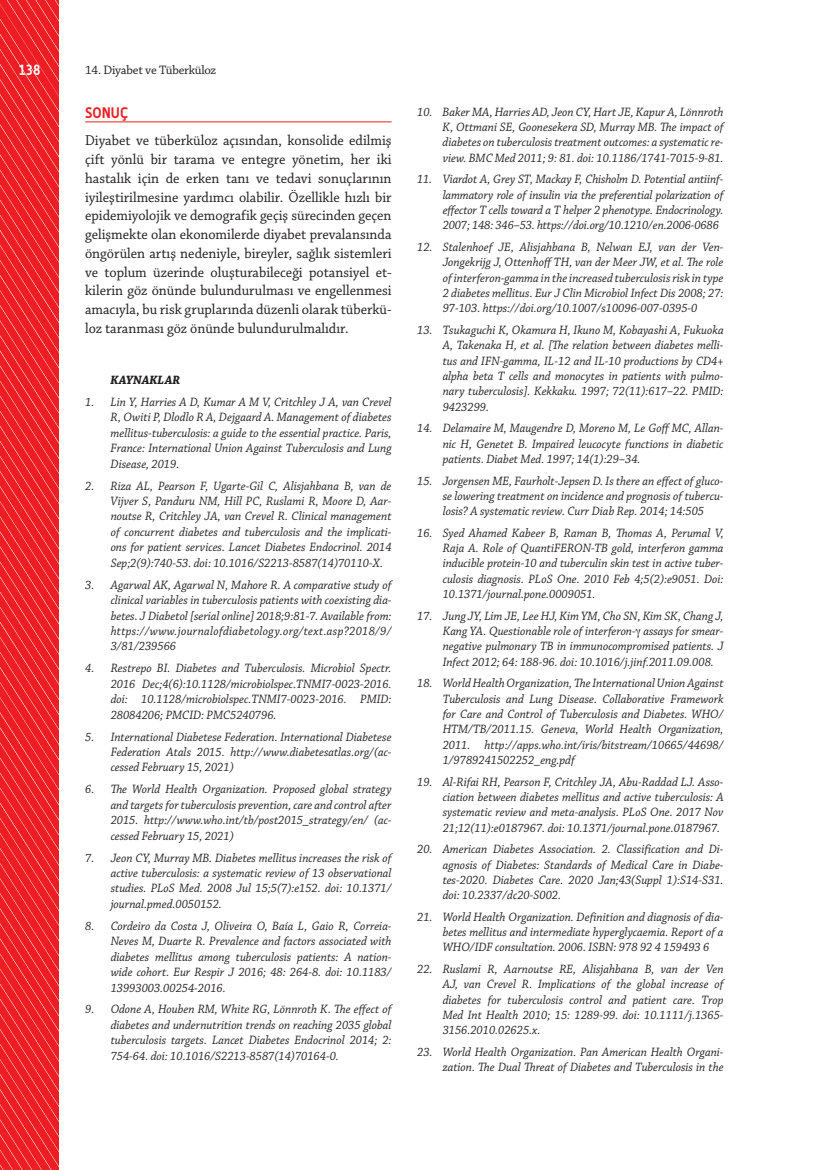
<style>
.page{position:relative;width:830px;height:1170px;background:#fff}
.page>*{position:absolute;margin:0;border:0;box-sizing:border-box;transform-origin:0 0}
.t1{font:15px/18.8px "Chaparral Pro";color:#231f20;text-align:justify;scale:.95 1}
.t2{font:700 15px "Alwyn OT";color:#ee1d23;scale:.95 1}
.t3{font:700 15px "Alwyn OT";color:#fff;scale:.85 1}
.t4{font:12.9px "Chaparral Pro";letter-spacing:-.02em;color:#231f20}
.t5{font:italic 12.75px/15.3px "Chaparral Pro";color:#231f20;text-align:justify;scale:.95 1}
.t6{font:italic 700 12.75px "Chaparral Pro";color:#231f20;scale:.95 1}
</style>
<div class="page">
<svg style="left:0;top:0;width:59px;height:1169px"></svg>
<hr style="left:85px;top:121px;width:306px;height:1px;background:#ee1d23">
<p class="t3" style="left:18px;top:61px;width:28px">138</p>
<p class="t4" style="left:85px;top:62px;width:132px">14. Diyabet ve Tüberküloz</p>
<p class="t2" style="left:85px;top:103px;width:47px">SONUÇ</p>
<p class="t1" style="left:85px;top:132px;width:324px">Diyabet ve tüberküloz açısından, konsolide edilmiş çift yönlü bir tarama ve entegre yönetim, her iki hastalık için de erken tanı ve tedavi sonuçlarının iyileştirilmesine yardımcı olabilir. Özellikle hızlı bir epidemiyolojik ve demografik geçiş sürecinden geçen gelişmekte olan ekonomilerde diyabet prevalansında öngörülen artış nedeniyle, bireyler, sağlık sistemleri ve toplum üzerinde oluşturabileceği potansiyel et&shy;kilerin göz önünde bulundurulması ve engellenmesi amacıyla, bu risk gruplarında düzenli olarak tüberkü&shy;loz taranması göz önünde bulundurulmalıdır.</p>
<p class="t6" style="left:111px;top:372px;width:75px">KAYNAKLAR</p>
<p class="t5" style="left:111px;top:394px;width:297px;text-indent:-26px">1. Lin Y, Harries A D, Kumar A M V, Critchley J A, van Crevel R, Owiti P, Dlodlo R A, Dejgaard A. Management of diabetes mellitus-tuberculosis: a guide to the essential practice. Paris, France: International Union Against Tuberculosis and Lung Disease, 2019.</p>
<p class="t5" style="left:111px;top:478px;width:297px;text-indent:-26px">2. Riza AL, Pearson F, Ugarte-Gil C, Alisjahbana B, van de Vijver S, Panduru NM, Hill PC, Ruslami R, Moore D, Aar&shy;noutse R, Critchley JA, van Crevel R. Clinical management of concurrent diabetes and tuberculosis and the implicati&shy;ons for patient services. Lancet Diabetes Endocrinol. 2014<br>Sep;2(9):740-53. doi: 10.1016/S2213-8587(14)70110-X.</p>
<p class="t5" style="left:111px;top:577px;width:297px;text-indent:-26px">3. Agarwal AK, Agarwal N, Mahore R. A comparative study of clinical variables in tuberculosis patients with coexisting dia&shy;betes. J Diabetol [serial online] 2018;9:81-7. Available from: https://www.journalofdiabetology.org/text.asp?2018/9/ 3/81/239566</p>
<p class="t5" style="left:111px;top:661px;width:297px;text-indent:-26px">4. Restrepo BI. Diabetes and Tuberculosis. Microbiol Spectr.<br>2016 Dec;4(6):10.1128/microbiolspec.TNMI7-0023-2016. doi: 10.1128/microbiolspec.TNMI7-0023-2016. PMID:<br>28084206; PMCID: PMC5240796.</p>
<p class="t5" style="left:111px;top:729px;width:297px;text-indent:-26px">5. International Diabetese Federation. International Diabetese Federation Atals 2015. http://www.diabetesatlas.org/(ac&shy;cessed February 15, 2021)</p>
<p class="t5" style="left:111px;top:782px;width:297px;text-indent:-26px">6. The World Health Organization. Proposed global strategy and targets for tuberculosis prevention, care and control after 2015. http://www.who.int/tb/post2015_strategy/en/ (ac&shy;cessed February 15, 2021)</p>
<p class="t5" style="left:111px;top:850px;width:297px;text-indent:-26px">7. Jeon CY, Murray MB. Diabetes mellitus increases the risk of active tuberculosis: a systematic review of 13 observational studies. PLoS Med. 2008 Jul 15;5(7):e152. doi: 10.1371/ journal.pmed.0050152.</p>
<p class="t5" style="left:111px;top:918px;width:297px;text-indent:-26px">8. Cordeiro da Costa J, Oliveira O, Baía L, Gaio R, Correia-Neves M, Duarte R. Prevalence and factors associated with diabetes mellitus among tuberculosis patients: A nation&shy;wide cohort. Eur Respir J 2016; 48: 264-8. doi: 10.1183/ 13993003.00254-2016.</p>
<p class="t5" style="left:111px;top:1002px;width:297px;text-indent:-26px">9. Odone A, Houben RM, White RG, Lönnroth K. The effect of diabetes and undernutrition trends on reaching 2035 global tuberculosis targets. Lancet Diabetes Endocrinol 2014; 2:<br>754-64. doi: 10.1016/S2213-8587(14)70164-0.</p>
<p class="t5" style="left:442px;top:105px;width:297px;text-indent:-26px">10. Baker MA, Harries AD, Jeon CY, Hart JE, Kapur A, Lönnroth K, Ottmani SE, Goonesekera SD, Murray MB. The impact of diabetes on tuberculosis treatment outcomes: a systematic re&shy;view. BMC Med 2011; 9: 81. doi: 10.1186/1741-7015-9-81.</p>
<p class="t5" style="left:442px;top:172px;width:297px;text-indent:-26px">11. Viardot A, Grey ST, Mackay F, Chisholm D. Potential antiinf&shy;lammatory role of insulin via the preferential polarization of effector T cells toward a T helper 2 phenotype. Endocrinology.<br>2007; 148: 346–53. https://doi.org/10.1210/en.2006-0686</p>
<p class="t5" style="left:442px;top:240px;width:297px;text-indent:-26px">12. Stalenhoef JE, Alisjahbana B, Nelwan EJ, van der Ven-Jongekrijg J, Ottenhoff TH, van der Meer JW, et al. The role of interferon-gamma in the increased tuberculosis risk in type 2 diabetes mellitus. Eur J Clin Microbiol Infect Dis 2008; 27:<br>97-103. https://doi.org/10.1007/s10096-007-0395-0</p>
<p class="t5" style="left:442px;top:323px;width:297px;text-indent:-26px">13. Tsukaguchi K, Okamura H, Ikuno M, Kobayashi A, Fukuoka A, Takenaka H, et al. [The relation between diabetes melli&shy;tus and IFN-gamma, IL-12 and IL-10 productions by CD4+ alpha beta T cells and monocytes in patients with pulmo&shy;nary tuberculosis]. Kekkaku. 1997; 72(11):617–22. PMID:<br>9423299.</p>
<p class="t5" style="left:442px;top:421px;width:297px;text-indent:-26px">14. Delamaire M, Maugendre D, Moreno M, Le Goff MC, Allan&shy;nic H, Genetet B. Impaired leucocyte functions in diabetic patients. Diabet Med. 1997; 14(1):29–34.</p>
<p class="t5" style="left:442px;top:473px;width:297px;text-indent:-26px">15. Jorgensen ME, Faurholt-Jepsen D. Is there an effect of gluco&shy;se lowering treatment on incidence and prognosis of tubercu&shy;losis? A systematic review. Curr Diab Rep. 2014; 14:505</p>
<p class="t5" style="left:442px;top:525px;width:297px;text-indent:-26px">16. Syed Ahamed Kabeer B, Raman B, Thomas A, Perumal V, Raja A. Role of QuantiFERON-TB gold, interferon gamma inducible protein-10 and tuberculin skin test in active tuber&shy;culosis diagnosis. PLoS One. 2010 Feb 4;5(2):e9051. Doi:<br>10.1371/journal.pone.0009051.</p>
<p class="t5" style="left:442px;top:608px;width:297px;text-indent:-26px">17. Jung JY, Lim JE, Lee HJ, Kim YM, Cho SN, Kim SK, Chang J, Kang YA. Questionable role of interferon- assays for smear&shy;negative pulmonary TB in immunocompromised patients. J Infect 2012; 64: 188-96. doi: 10.1016/j.jinf.2011.09.008.</p>
<p class="t5" style="left:442px;top:676px;width:297px;text-indent:-26px">18. World Health Organization, The International Union Against Tuberculosis and Lung Disease. Collaborative Framework for Care and Control of Tuberculosis and Diabetes. WHO/ HTM/TB/2011.15. Geneva, World Health Organization, 2011. http://apps.who.int/iris/bitstream/10665/44698/ 1/9789241502252_eng.pdf</p>
<p class="t5" style="left:442px;top:774px;width:297px;text-indent:-26px">19. Al-Rifai RH, Pearson F, Critchley JA, Abu-Raddad LJ. Asso&shy;ciation between diabetes mellitus and active tuberculosis: A systematic review and meta-analysis. PLoS One. 2017 Nov 21;12(11):e0187967. doi: 10.1371/journal.pone.0187967.</p>
<p class="t5" style="left:442px;top:842px;width:297px;text-indent:-26px">20. American Diabetes Association. 2. Classification and Di&shy;agnosis of Diabetes: Standards of Medical Care in Diabe&shy;tes-2020. Diabetes Care. 2020 Jan;43(Suppl 1):S14-S31. doi: 10.2337/dc20-S002.</p>
<p class="t5" style="left:442px;top:909px;width:297px;text-indent:-26px">21. World Health Organization. Definition and diagnosis of dia&shy;betes mellitus and intermediate hyperglycaemia. Report of a WHO/IDF consultation. 2006. ISBN: 978 92 4 159493 6</p>
<p class="t5" style="left:442px;top:961px;width:297px;text-indent:-26px">22. Ruslami R, Aarnoutse RE, Alisjahbana B, van der Ven AJ, van Crevel R. Implications of the global increase of diabetes for tuberculosis control and patient care. Trop Med Int Health 2010; 15: 1289-99. doi: 10.1111/j.1365- 3156.2010.02625.x.</p>
<p class="t5" style="left:417px;top:1044px;width:324px;text-align:right">23. World Health Organization. Pan American Health Organi&shy;zation. The Dual Threat of Diabetes and Tuberculosis in the</p>
</div>
